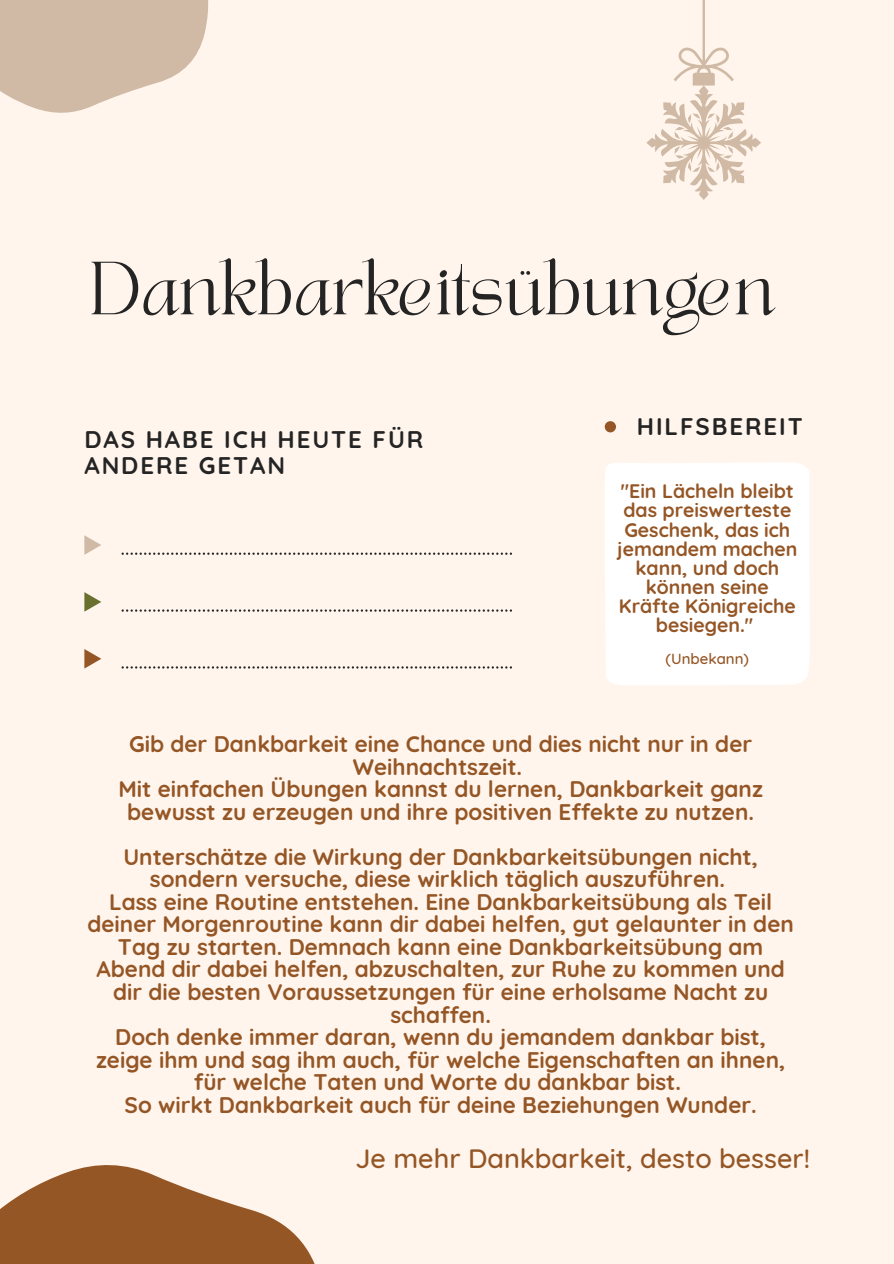
<style>
.page{position:relative;width:894px;height:1264px;background:#fff}
.page>*{position:absolute;margin:0;border:0;box-sizing:border-box;transform-origin:0 0}
.t1{font:52.5px "TANAEGEAN";color:#242424}
.t2{font:500 27px "Quicksand";color:#955626}
.t3{font:700 24px/26px "Quicksand";letter-spacing:.08em;color:#242424}
.t4{font:700 22.5px/22.5px "Quicksand";color:#955626;text-align:center}
.t5{font:700 19.5px/19.2px "Quicksand";color:#955626;text-align:center}
.t6{font:500 15px "Quicksand";color:#955626}
</style>
<div class="page">
<div style="left:0;top:0;width:893px;height:1263px;background:#fff5ec"></div>
<svg style="left:0;top:1165px;width:314px;height:98px"></svg>
<div style="left:605px;top:462px;width:204px;height:223px;background:#fff"></div>
<div style="left:604px;top:421px;width:11px;height:11px;background:#955626;border-radius:50%"></div>
<svg style="left:84px;top:535px;width:17px;height:20px"></svg>
<svg style="left:121px;top:552px;width:391px;height:3px"></svg>
<svg style="left:84px;top:592px;width:17px;height:19px"></svg>
<svg style="left:121px;top:609px;width:391px;height:2px"></svg>
<svg style="left:84px;top:649px;width:17px;height:19px"></svg>
<svg style="left:121px;top:666px;width:391px;height:2px"></svg>
<svg style="left:646px;top:0;width:115px;height:200px"></svg>
<svg style="left:0;top:0;width:209px;height:113px"></svg>
<p class="t1" style="left:89px;top:258px;width:687px">Dankbarkeitsübungen</p>
<p class="t3" style="left:84px;top:426px;width:340px">DAS HABE ICH HEUTE FÜR<br>ANDERE GETAN</p>
<p class="t3" style="left:636px;top:413px;width:167px">HILFSBEREIT</p>
<p class="t5" style="left:617px;top:481px;width:181px">"Ein Lächeln bleibt das preiswerteste<br>Geschenk, das ich jemandem machen kann, und doch können seine<br>Kräfte Königreiche besiegen."</p>
<p class="t6" style="left:665px;top:648px;width:85px">(Unbekann)</p>
<p class="t4" style="left:129px;top:732px;width:624px">Gib der Dankbarkeit eine Chance und dies nicht nur in der<br>Weihnachtszeit.</p>
<p class="t4" style="left:118px;top:777px;width:646px">Mit einfachen Übungen kannst du lernen, Dankbarkeit ganz bewusst zu erzeugen und ihre positiven Effekte zu nutzen.</p>
<p class="t4" style="left:123px;top:845px;width:636px">Unterschätze die Wirkung der Dankbarkeitsübungen nicht, sondern versuche, diese wirklich täglich auszuführen.</p>
<p class="t4" style="left:87px;top:890px;width:707px">Lass eine Routine entstehen. Eine Dankbarkeitsübung als Teil deiner Morgenroutine kann dir dabei helfen, gut gelaunter in den Tag zu starten. Demnach kann eine Dankbarkeitsübung am Abend dir dabei helfen, abzuschalten, zur Ruhe zu kommen und dir die besten Voraussetzungen für eine erholsame Nacht zu schaffen.</p>
<p class="t4" style="left:96px;top:1025px;width:690px">Doch denke immer daran, wenn du jemandem dankbar bist, zeige ihm und sag ihm auch, für welche Eigenschaften an ihnen, für welche Taten und Worte du dankbar bist.</p>
<p class="t4" style="left:124px;top:1092px;width:633px">So wirkt Dankbarkeit auch für deine Beziehungen Wunder.</p>
<p class="t2" style="left:355px;top:1141px;width:456px">Je mehr Dankbarkeit, desto besser!</p>
</div>
